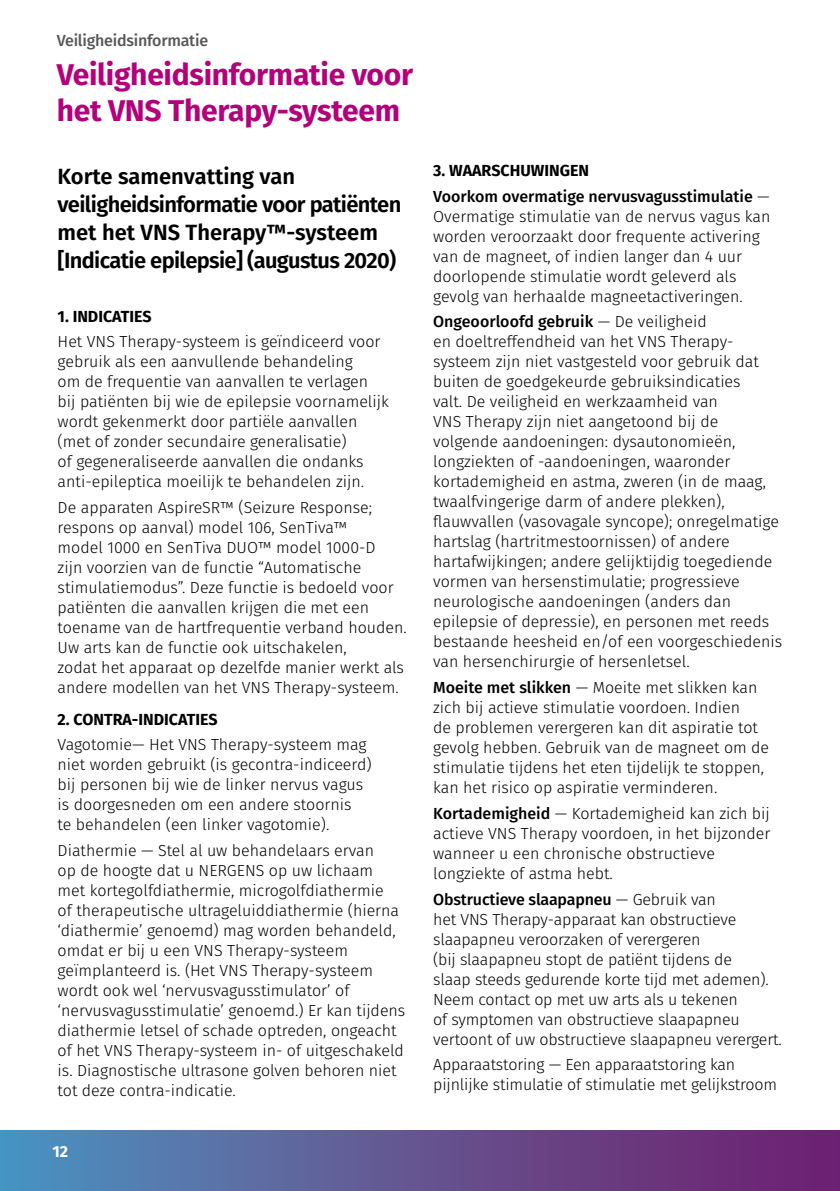
<style>
.page{position:relative;width:840px;height:1191px;background:#fff}
.page>*{position:absolute;margin:0;border:0;box-sizing:border-box;transform-origin:0 0}
.t1{font:700 30px/36px "Fira Sans";letter-spacing:-.01em;color:#b3007b}
.t2{font:600 22px/28px "Fira Sans";letter-spacing:-.03em;color:#000}
.t3{font:300 16px/20px "Fira Sans";color:#000}
.t4{font:500 16px/25.6px "Fira Sans";color:#000}
.t5{font:700 16px "Fira Sans";color:#000}
.t6{font:500 16px "Fira Sans";letter-spacing:-.015em;color:#58585a}
.t7{font:700 16px "Fira Sans";color:#fff}
.s1{font-weight:700}
.s2{font-weight:300}
.s3{font-weight:500}
</style>
<div class="page">
<div style="left:0;top:1130px;width:839px;height:61px;background:linear-gradient(to right,#4f92be,#731b6a)"></div>
<p class="t6" style="left:57px;top:28px;width:153px">Veiligheidsinformatie</p>
<h1 class="t1" style="left:57px;top:54px;width:358px">Veiligheidsinformatie voor het VNS Therapy-systeem</h1>
<h2 class="t2" style="left:58px;top:161px;width:345px">Korte samenvatting van veiligheidsinformatie voor patiënten met het VNS Therapy™-systeem [Indicatie epilepsie] (augustus 2020)</h2>
<p class="t5" style="left:58px;top:303px;width:96px">1. INDICATIES</p>
<p class="t3" style="left:58px;top:332px;width:332px">Het VNS Therapy-systeem is geïndiceerd voor gebruik als een aanvullende behandeling<br>om de frequentie van aanvallen te verlagen bij patiënten bij wie de epilepsie voornamelijk wordt gekenmerkt door partiële aanvallen (met of zonder secundaire generalisatie)<br>of gegeneraliseerde aanvallen die ondanks anti-epileptica moeilijk te behandelen zijn.</p>
<p class="t3" style="left:58px;top:497px;width:350px">De apparaten AspireSR™ (Seizure Response; respons op aanval) model 106, SenTiva™<br>model 1000 en SenTiva DUO™ model 1000-D<br>zijn voorzien van de functie “Automatische stimulatiemodus”. Deze functie is bedoeld voor patiënten die aanvallen krijgen die met een toename van de hartfrequentie verband houden.<br>Uw arts kan de functie ook uitschakelen,<br>zodat het apparaat op dezelfde manier werkt als andere modellen van het VNS Therapy-systeem.</p>
<p class="t5" style="left:58px;top:705px;width:161px">2. CONTRA-INDICATIES</p>
<p class="t3" style="left:58px;top:734px;width:315px">Vagotomie— Het VNS Therapy-systeem mag niet worden gebruikt (is gecontra-indiceerd) bij personen bij wie de linker nervus vagus is doorgesneden om een andere stoornis<br>te behandelen (een linker vagotomie).</p>
<p class="t3" style="left:58px;top:840px;width:349px">Diathermie — Stel al uw behandelaars ervan<br>op de hoogte dat u NERGENS op uw lichaam<br>met kortegolfdiathermie, microgolfdiathermie<br>of therapeutische ultrageluiddiathermie (hierna ‘diathermie’ genoemd) mag worden behandeld, omdat er bij u een VNS Therapy-systeem geïmplanteerd is. (Het VNS Therapy-systeem wordt ook wel ‘nervusvagusstimulator’ of ‘nervusvagusstimulatie’ genoemd.) Er kan tijdens diathermie letsel of schade optreden, ongeacht of het VNS Therapy-systeem in- of uitgeschakeld is. Diagnostische ultrasone golven behoren niet tot deze contra-indicatie.</p>
<p class="t4" style="left:433px;top:157px;width:338px"><span class="s1">3. WAARSCHUWINGEN<br></span>Voorkom overmatige nervusvagusstimulatie <span class="s2">—</span></p>
<p class="t3" style="left:433px;top:206px;width:338px">Overmatige stimulatie van de nervus vagus kan worden veroorzaakt door frequente activering van de magneet, of indien langer dan 4 uur doorlopende stimulatie wordt geleverd als gevolg van herhaalde magneetactiveringen.</p>
<p class="t3" style="left:433px;top:312px;width:350px"><span class="s3">Ongeoorloofd gebruik</span> — De veiligheid<br>en doeltreffendheid van het VNS Therapy&shy;systeem zijn niet vastgesteld voor gebruik dat buiten de goedgekeurde gebruiksindicaties<br>valt. De veiligheid en werkzaamheid van<br>VNS Therapy zijn niet aangetoond bij de volgende aandoeningen: dysautonomieën, longziekten of -aandoeningen, waaronder kortademigheid en astma, zweren (in de maag, twaalfvingerige darm of andere plekken), flauwvallen (vasovagale syncope); onregelmatige hartslag (hartritmestoornissen) of andere hartafwijkingen; andere gelijktijdig toegediende vormen van hersenstimulatie; progressieve neurologische aandoeningen (anders dan epilepsie of depressie), en personen met reeds bestaande heesheid en/of een voorgeschiedenis van hersenchirurgie of hersenletsel.</p>
<p class="t3" style="left:433px;top:677px;width:337px"><span class="s3">Moeite met slikken</span> — Moeite met slikken kan zich bij actieve stimulatie voordoen. Indien<br>de problemen verergeren kan dit aspiratie tot gevolg hebben. Gebruik van de magneet om de stimulatie tijdens het eten tijdelijk te stoppen, kan het risico op aspiratie verminderen.</p>
<p class="t3" style="left:433px;top:803px;width:338px"><span class="s3">Kortademigheid</span> — Kortademigheid kan zich bij actieve VNS Therapy voordoen, in het bijzonder wanneer u een chronische obstructieve longziekte of astma hebt.</p>
<p class="t3" style="left:433px;top:889px;width:350px"><span class="s3">Obstructieve slaapapneu</span> — Gebruik van<br>het VNS Therapy-apparaat kan obstructieve slaapapneu veroorzaken of verergeren<br>(bij slaapapneu stopt de patiënt tijdens de<br>slaap steeds gedurende korte tijd met ademen).<br>Neem contact op met uw arts als u tekenen<br>of symptomen van obstructieve slaapapneu vertoont of uw obstructieve slaapapneu verergert.</p>
<p class="t3" style="left:433px;top:1054px;width:345px">Apparaatstoring — Een apparaatstoring kan pijnlijke stimulatie of stimulatie met gelijkstroom</p>
<p class="t7" style="left:52px;top:1137px;width:17px">12</p>
</div>
